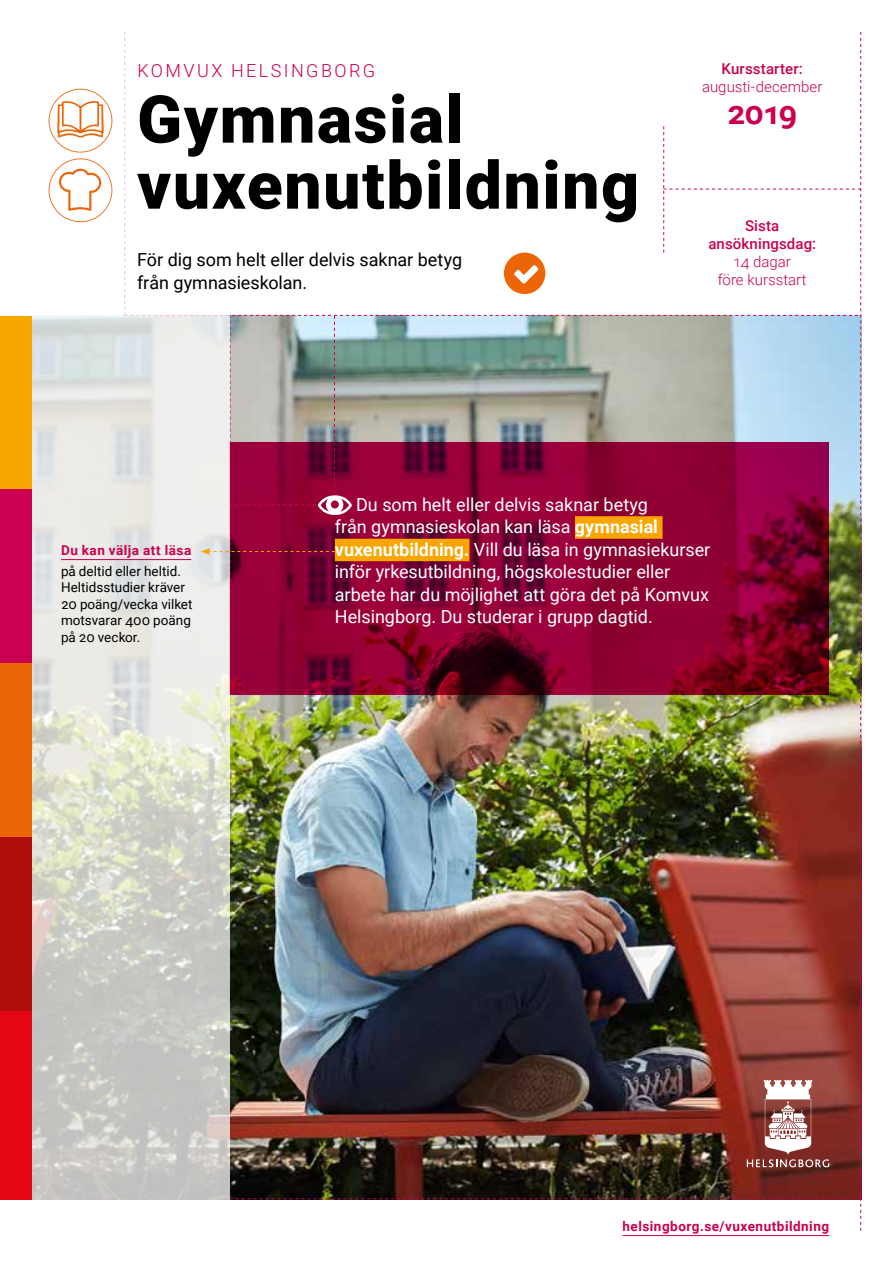
<style>
.page{position:relative;width:893px;height:1263px;background:#fff}
.page>*{position:absolute;margin:0;border:0;box-sizing:border-box;transform-origin:0 0}
.t1{font:900 66px/66px "Roboto";letter-spacing:.025em;color:#000}
.t2{font:700 31.5px "Roboto";color:#cb0051}
.t3{font:18px/22.5px "Roboto";color:#fff}
.t4{font:18px/22.5px "Roboto";color:#000}
.t5{font:300 18px "Roboto";letter-spacing:.135em;color:#cb0051}
.t6{font:300 15px/18px "Roboto";color:#cb0051;text-align:center}
.t7{font:500 15px/18px "Roboto";letter-spacing:.01em;color:#cb0051;text-align:center}
.t8{font:13.5px/16.5px "Roboto";color:#000}
.t9{font:700 13.5px "Roboto";letter-spacing:.04em;color:#cb0051}
.s1{font-weight:700}
</style>
<div class="page">
<div style="left:0;top:316px;width:32px;height:173px;background:#f7a600"></div>
<div style="left:0;top:1011px;width:32px;height:188px;background:#e30613"></div>
<div style="left:0;top:489px;width:32px;height:174px;background:#cb0051"></div>
<div style="left:0;top:663px;width:32px;height:174px;background:#ec6608"></div>
<div style="left:0;top:837px;width:32px;height:174px;background:#ae0f0a"></div>
<svg style="left:32px;top:88px;width:92px;height:1112px;background:#e0e0da"></svg>
<svg style="left:49px;top:89px;width:63px;height:133px"></svg>
<hr style="left:61px;top:559px;width:130px;height:1px;background:#cb0051">
<img style="left:124px;top:32px;width:737px;height:1199px">
<hr style="left:622px;top:1235px;width:207px;height:1px;background:#cb0051">
<p class="t5" style="left:137px;top:58px;width:239px">KOMVUX HELSINGBORG</p>
<h1 class="t1" style="left:137px;top:84px;width:503px">Gymnasial vuxenutbildning</h1>
<p class="t4" style="left:137px;top:248px;width:327px">För dig som helt eller delvis saknar betyg från gymnasieskolan.</p>
<p class="t7" style="left:722px;top:60px;width:83px">Kursstarter:</p>
<p class="t6" style="left:702px;top:78px;width:122px">augusti-december</p>
<h2 class="t2" style="left:727px;top:91px;width:71px">2019</h2>
<p class="t7" style="left:708px;top:216px;width:109px">Sista ansökningsdag:</p>
<p class="t6" style="left:718px;top:252px;width:90px">14 dagar<br>före kursstart</p>
<p class="t9" style="left:61px;top:541px;width:132px">Du kan välja att läsa</p>
<p class="t8" style="left:61px;top:562px;width:133px">på deltid eller heltid.<br>Heltidsstudier kräver<br>20 poäng/vecka vilket motsvarar 400 poäng på 20 veckor.</p>
<p class="t3" style="left:335px;top:493px;width:377px;text-indent:21px">Du som helt eller delvis saknar betyg<br>från gymnasieskolan kan läsa <span class="s1">gymnasial vuxenutbildning.</span> Vill du läsa in gymnasiekurser inför yrkesutbildning, högskolestudier eller arbete har du möjlighet att göra det på Komvux Helsingborg. Du studerar i grupp dagtid.</p>
<p class="t9" style="left:622px;top:1217px;width:208px">helsingborg.se/vuxenutbildning</p>
</div>
